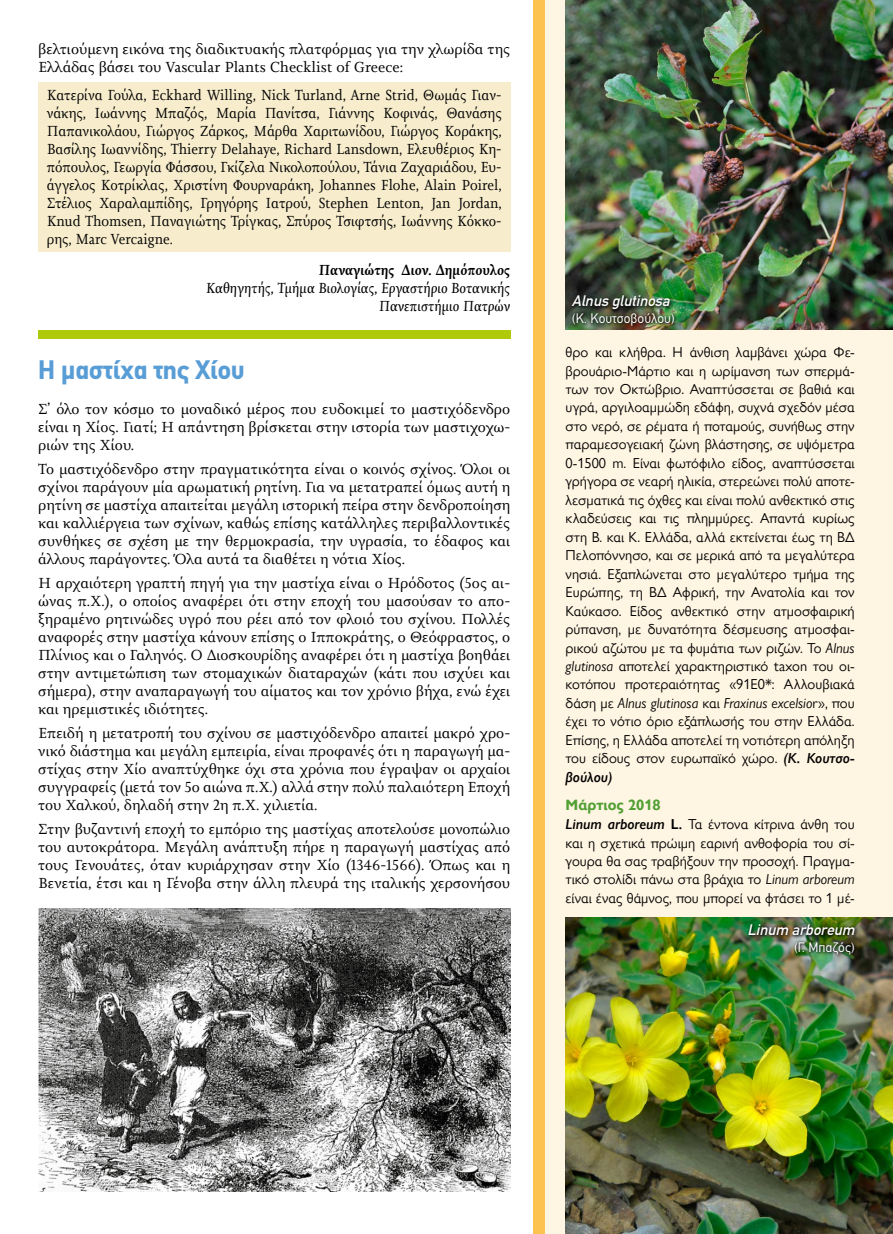
<style>
.page{position:relative;width:893px;height:1234px;background:#fff}
.page>*{position:absolute;margin:0;border:0;box-sizing:border-box;transform-origin:0 0}
.title_01{font:700 26.25px "CF Din";color:#589dd6}
.EBEnews-Body_text_01{font:15px/18px "Joanna Nova";color:#000;text-align:justify}
.EBEnews_-_Shaded{font:15px/18px "Joanna Nova";color:#000;text-align:justify;scale:.92 1}
.Author_main{font:italic 15px/18px "Joanna Nova";color:#000;text-align:right}
.Lezanta_in_photo{font:italic 15px "CF Din";color:#fff}
.Month{font:700 15px "Gill Sans Nova";color:#51a034;scale:.96 1}
.EBEnews-Body_text_02{font:14.4px/18.5px "Gill Sans Nova";color:#000;text-align:justify}
.Lezanta_in_photo-2{font:13.5px "CF Din";color:#fff}
.s1{font-weight:500}
.s2{font-style:italic}
.s3{font-weight:600;font-style:italic}
.s4{font-weight:600}
</style>
<div class="page">
<div style="left:533px;top:0;width:12px;height:1233px;background:#fcc351"></div>
<div style="left:545px;top:0;width:348px;height:1233px;background:#fff5e3"></div>
<div style="left:38px;top:82px;width:472px;height:170px;background:#f7edcd"></div>
<div style="left:38px;top:330px;width:472px;height:8px;background:#afca0a"></div>
<img style="left:566px;top:917px;width:327px;height:316px">
<img style="left:566px;top:0;width:327px;height:330px">
<div style="left:746px;top:922px;width:113px;height:35px;background:#000;opacity:.75"></div>
<div style="left:570px;top:293px;width:108px;height:36px;background:#000;opacity:.75"></div>
<img style="left:38px;top:908px;width:472px;height:283px">
<p class="EBEnews-Body_text_01" style="left:38px;top:39px;width:473px">βελτιούμενη εικόνα της διαδικτυακής πλατφόρμας για την χλωρίδα της<br>Ελλάδας βάσει του Vascular Plants Checklist of Greece:</p>
<p class="EBEnews_-_Shaded" style="left:47px;top:86px;width:496px">Κατερίνα Γούλα, Eckhard Willing, Nick Turland, Arne Strid, Θωμάς Γιαν&shy;νάκης, Ιωάννης Μπαζός, Μαρία Πανίτσα, Γιάννης Κοφινάς, Θανάσης Παπανικολάου, Γιώργος Ζάρκος, Μάρθα Χαριτωνίδου, Γιώργος Κοράκης, Βασίλης Ιωαννίδης, Thierry Delahaye, Richard Lansdown, Ελευθέριος Κη&shy;πόπουλος, Γεωργία Φάσσου, Γκίζελα Νικολοπούλου, Τάνια Ζαχαριάδου, Ευ&shy;άγγελος Κοτρίκλας, Χριστίνη Φουρναράκη, Johannes Flohe, Alain Poirel, Στέλιος Χαραλαμπίδης, Γρηγόρης Ιατρού, Stephen Lenton, Jan Jordan, Knud Thomsen, Παναγιώτης Τρίγκας, Σπύρος Τσιφτσής, Ιωάννης Κόκκο&shy;ρης, Marc Vercaigne.</p>
<p class="Author_main" style="left:206px;top:260px;width:306px"><span class="s1">Παναγιώτης Διον. Δημόπουλος<br></span>Καθηγητής, Τμήμα Βιολογίας, Εργαστήριο Βοτανικής<br>Πανεπιστήμιο Πατρών</p>
<p class="title_01" style="left:38px;top:356px;width:208px">Η μαστίχα της Χίου</p>
<p class="EBEnews-Body_text_01" style="left:38px;top:400px;width:473px">Σ’ όλο τον κόσμο το μοναδικό μέρος που ευδοκιμεί το μαστιχόδενδρο είναι η Χίος. Γιατί; Η απάντηση βρίσκεται στην ιστορία των μαστιχοχω&shy;ριών της Χίου.</p>
<p class="EBEnews-Body_text_01" style="left:38px;top:460px;width:473px">Το μαστιχόδενδρο στην πραγματικότητα είναι ο κοινός σχίνος. Όλοι οι σχίνοι παράγουν μία αρωματική ρητίνη. Για να μετατραπεί όμως αυτή η ρητίνη σε μαστίχα απαιτείται μεγάλη ιστορική πείρα στην δενδροποίηση και καλλιέργεια των σχίνων, καθώς επίσης κατάλληλες περιβαλλοντικές συνθήκες σε σχέση με την θερμοκρασία, την υγρασία, το έδαφος και άλλους παράγοντες. Όλα αυτά τα διαθέτει η νότια Χίος.</p>
<p class="EBEnews-Body_text_01" style="left:38px;top:574px;width:473px">Η αρχαιότερη γραπτή πηγή για την μαστίχα είναι ο Ηρόδοτος (5ος αι&shy;ώνας π.Χ.), ο οποίος αναφέρει ότι στην εποχή του μασούσαν το απο&shy;ξηραμένο ρητινώδες υγρό που ρέει από τον φλοιό του σχίνου. Πολλές αναφορές στην μαστίχα κάνουν επίσης ο Ιπποκράτης, ο Θεόφραστος, ο Πλίνιος και ο Γαληνός. Ο Διοσκουρίδης αναφέρει ότι η μαστίχα βοηθάει στην αντιμετώπιση των στομαχικών διαταραχών (κάτι που ισχύει και σήμερα), στην αναπαραγωγή του αίματος και τον χρόνιο βήχα, ενώ έχει και ηρεμιστικές ιδιότητες.</p>
<p class="EBEnews-Body_text_01" style="left:38px;top:724px;width:473px">Επειδή η μετατροπή του σχίνου σε μαστιχόδενδρο απαιτεί μακρό χρο&shy;νικό διάστημα και μεγάλη εμπειρία, είναι προφανές ότι η παραγωγή μα&shy;στίχας στην Χίο αναπτύχθηκε όχι στα χρόνια που έγραψαν οι αρχαίοι συγγραφείς (μετά τον 5ο αιώνα π.Χ.) αλλά στην πολύ παλαιότερη Εποχή του Χαλκού, δηλαδή στην 2η π.Χ. χιλιετία.</p>
<p class="EBEnews-Body_text_01" style="left:38px;top:820px;width:473px">Στην βυζαντινή εποχή το εμπόριο της μαστίχας αποτελούσε μονοπώλιο του αυτοκράτορα. Μεγάλη ανάπτυξη πήρε η παραγωγή μαστίχας από τους Γενουάτες, όταν κυριάρχησαν στην Χίο (1346-1566). Όπως και η Βενετία, έτσι και η Γένοβα στην άλλη πλευρά της ιταλικής χερσονήσου</p>
<p class="Lezanta_in_photo" style="left:572px;top:293px;width:103px">Alnus glutinosa</p>
<p class="Lezanta_in_photo-2" style="left:572px;top:310px;width:104px">(Κ. Κουτσοβούλου)</p>
<p class="EBEnews-Body_text_02" style="left:566px;top:343px;width:291px">θρο και κλήθρα. Η άνθιση λαμβάνει χώρα Φε&shy;βρουάριο-Μάρτιο και η ωρίμανση των σπερμά&shy;των τον Οκτώβριο. Αναπτύσσεται σε βαθιά και υγρά, αργιλοαμμώδη εδάφη, συχνά σχεδόν μέσα στο νερό, σε ρέματα ή ποταμούς, συνήθως στην παραμεσογειακή ζώνη βλάστησης, σε υψόμετρα 0-1500 m. Είναι φωτόφιλο είδος, αναπτύσσεται γρήγορα σε νεαρή ηλικία, στερεώνει πολύ αποτε&shy;λεσματικά τις όχθες και είναι πολύ ανθεκτικό στις κλαδεύσεις και τις πλημμύρες. Απαντά κυρίως στη Β. και Κ. Ελλάδα, αλλά εκτείνεται έως τη ΒΔ Πελοπόννησο, και σε μερικά από τα μεγαλύτερα νησιά. Εξαπλώνεται στο μεγαλύτερο τμήμα της Ευρώπης, τη ΒΔ Αφρική, την Ανατολία και τον Καύκασο. Είδος ανθεκτικό στην ατμοσφαιρική ρύπανση, με δυνατότητα δέσμευσης ατμοσφαι&shy;ρικού αζώτου με τα φυμάτια των ριζών. Το <span class="s2">Alnus glutinosa</span> αποτελεί χαρακτηριστικό taxon του οι&shy;κοτόπου προτεραιότητας «91Ε0*: Αλλουβιακά δάση με <span class="s2">Alnus glutinosa</span> και <span class="s2">Fraxinus excelsio</span>r», που έχει το νότιο όριο εξάπλωσής του στην Ελλάδα.<br>Επίσης, η Ελλάδα αποτελεί τη νοτιότερη απόληξη του είδους στον ευρωπαϊκό χώρο. <span class="s3">(Κ. Κουτσο&shy;βούλου)</span></p>
<p class="Month" style="left:566px;top:795px;width:101px">Μάρτιος 2018</p>
<p class="EBEnews-Body_text_02" style="left:566px;top:814px;width:291px"><span class="s3">Linum arboreum</span> <span class="s4">L.</span> Τα έντονα κίτρινα άνθη του και η σχετικά πρώιμη εαρινή ανθοφορία του σί&shy;γουρα θα σας τραβήξουν την προσοχή. Πραγμα&shy;τικό στολίδι πάνω στα βράχια το <span class="s2">Linum arboreum </span>είναι ένας θάμνος, που μπορεί να φτάσει το 1 μέ-</p>
<p class="Lezanta_in_photo" style="left:747px;top:921px;width:112px">Linum arboreum</p>
<p class="Lezanta_in_photo-2" style="left:794px;top:939px;width:62px">(Γ. Μπαζός)</p>
</div>
